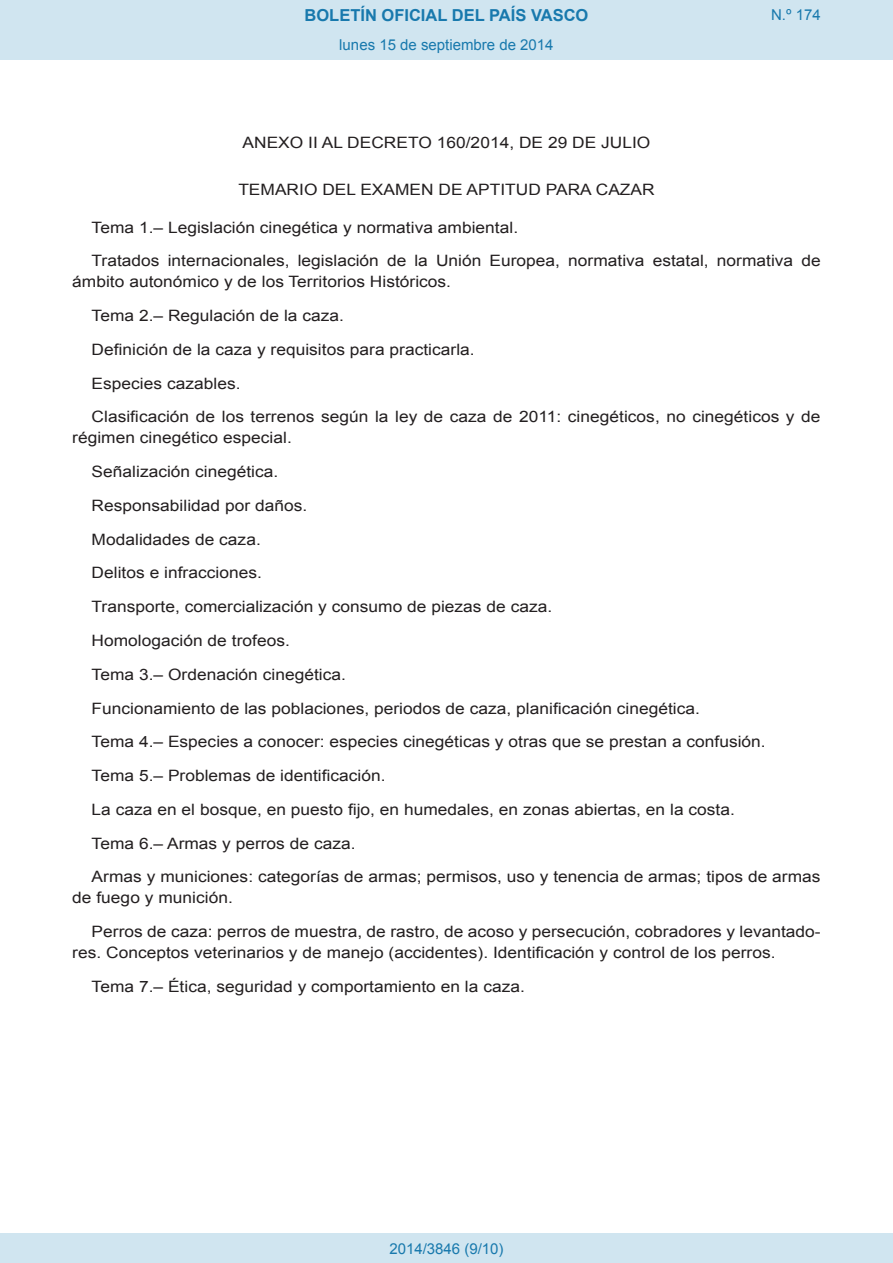
<style>
.page{position:relative;width:893px;height:1263px;background:#fff}
.page>*{position:absolute;margin:0;border:0;box-sizing:border-box;transform-origin:0 0}
.t1{font:700 16.5px "Arial";color:#1879ad}
.BOPVDetalle{font:15.6px/21px "Arial";color:#231f20;scale:1.11 1}
.BOPVClave{font:15.6px "Arial";color:#231f20;scale:1.11 1}
.Paginacion_Centro{font:15px "Arial";color:#1879ad}
</style>
<div class="page">
<div style="left:0;top:0;width:893px;height:60px;background:#d0e5f0"></div>
<div style="left:0;top:1233px;width:893px;height:30px;background:#d0e5f0"></div>
<p class="t1" style="left:305px;top:4px;width:285px">BOLETÍN OFICIAL DEL PAÍS VASCO</p>
<p class="Paginacion_Centro" style="left:339px;top:35px;width:216px">lunes 15 de septiembre de 2014</p>
<p class="Paginacion_Centro" style="left:771px;top:5px;width:51px">N.º 174</p>
<p class="BOPVClave" style="left:243px;top:132px;width:369px">ANEXO II AL DECRETO 160/2014, DE 29 DE JULIO</p>
<p class="BOPVClave" style="left:238px;top:179px;width:377px">TEMARIO DEL EXAMEN DE APTITUD PARA CAZAR</p>
<p class="BOPVDetalle" style="left:92px;top:217px;width:386px">Tema 1.– Legislación cinegética y normativa ambiental.</p>
<p class="BOPVDetalle" style="left:72px;top:251px;width:676px;text-indent:19px">Tratados internacionales, legislación de la Unión Europea, normativa estatal, normativa de ámbito autonómico y de los Territorios Históricos.</p>
<p class="BOPVDetalle" style="left:92px;top:305px;width:229px">Tema 2.– Regulación de la caza.</p>
<p class="BOPVDetalle" style="left:92px;top:339px;width:347px">Definición de la caza y requisitos para practicarla.</p>
<p class="BOPVDetalle" style="left:92px;top:373px;width:136px">Especies cazables.</p>
<p class="BOPVDetalle" style="left:72px;top:407px;width:676px;text-indent:19px">Clasificación de los terrenos según la ley de caza de 2011: cinegéticos, no cinegéticos y de régimen cinegético especial.</p>
<p class="BOPVDetalle" style="left:92px;top:461px;width:170px">Señalización cinegética.</p>
<p class="BOPVDetalle" style="left:92px;top:495px;width:196px">Responsabilidad por daños.</p>
<p class="BOPVDetalle" style="left:92px;top:529px;width:154px">Modalidades de caza.</p>
<p class="BOPVDetalle" style="left:92px;top:563px;width:155px">Delitos e infracciones.</p>
<p class="BOPVDetalle" style="left:92px;top:596px;width:416px">Transporte, comercialización y consumo de piezas de caza.</p>
<p class="BOPVDetalle" style="left:92px;top:630px;width:180px">Homologación de trofeos.</p>
<p class="BOPVDetalle" style="left:92px;top:664px;width:231px">Tema 3.– Ordenación cinegética.</p>
<p class="BOPVDetalle" style="left:92px;top:698px;width:550px">Funcionamiento de las poblaciones, periodos de caza, planificación cinegética.</p>
<p class="BOPVDetalle" style="left:92px;top:731px;width:609px">Tema 4.– Especies a conocer: especies cinegéticas y otras que se prestan a confusión.</p>
<p class="BOPVDetalle" style="left:92px;top:765px;width:266px">Tema 5.– Problemas de identificación.</p>
<p class="BOPVDetalle" style="left:92px;top:799px;width:581px">La caza en el bosque, en puesto fijo, en humedales, en zonas abiertas, en la costa.</p>
<p class="BOPVDetalle" style="left:92px;top:833px;width:239px">Tema 6.– Armas y perros de caza.</p>
<p class="BOPVDetalle" style="left:72px;top:866px;width:676px;text-indent:19px">Armas y municiones: categorías de armas; permisos, uso y tenencia de armas; tipos de armas de fuego y munición.</p>
<p class="BOPVDetalle" style="left:72px;top:921px;width:676px;text-indent:19px">Perros de caza: perros de muestra, de rastro, de acoso y persecución, cobradores y levantado&shy;res. Conceptos veterinarios y de manejo (accidentes). Identificación y control de los perros.</p>
<p class="BOPVDetalle" style="left:92px;top:976px;width:392px">Tema 7.– Ética, seguridad y comportamiento en la caza.</p>
<p class="Paginacion_Centro" style="left:389px;top:1238px;width:116px">2014/3846 (9/10)</p>
</div>
